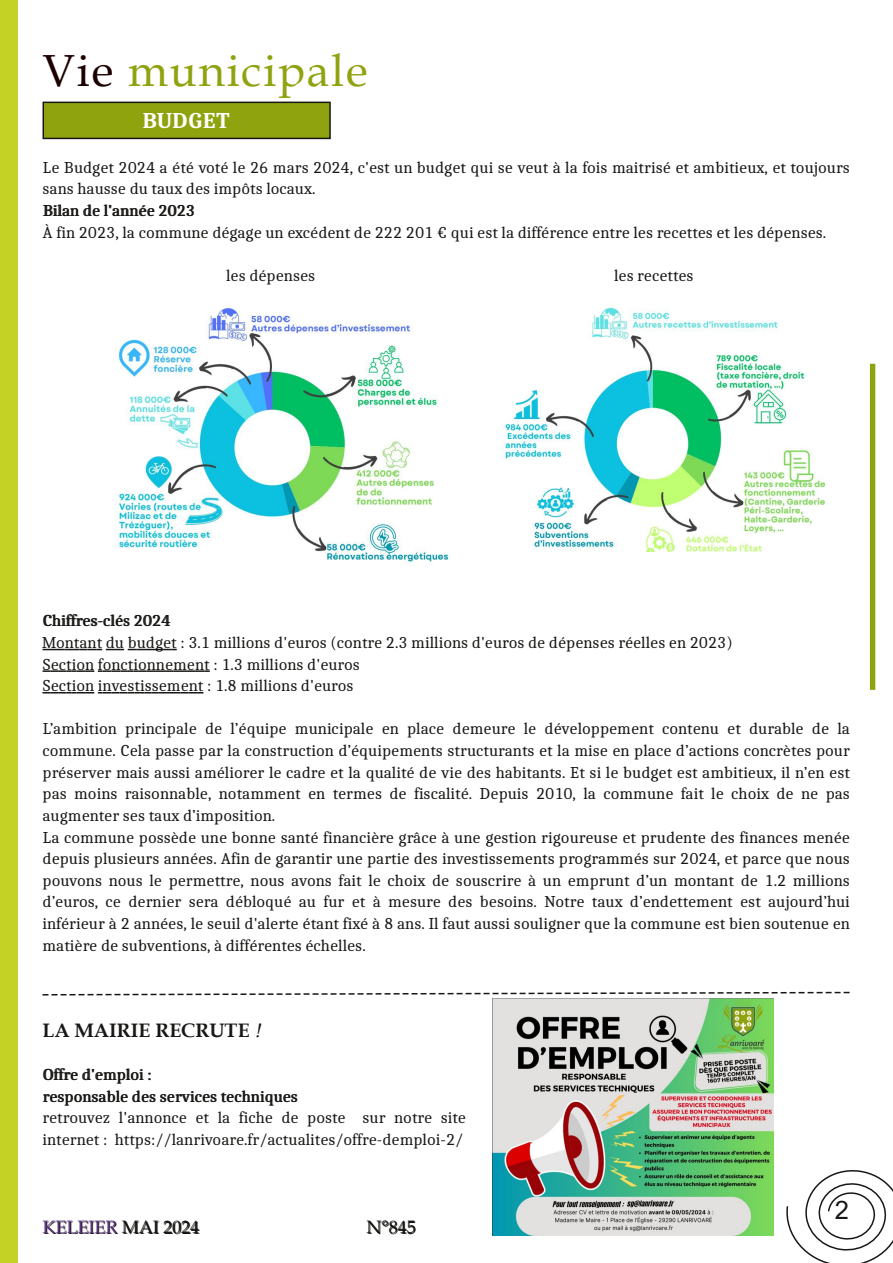
<style>
.page{position:relative;width:893px;height:1263px;background:#fff}
.page>*{position:absolute;margin:0;border:0;box-sizing:border-box;transform-origin:0 0}
.t1{font:45px "Book Antiqua";letter-spacing:.04em;color:#8fa30f}
.t2{font:25.5px "Arial";color:#181715}
.t3{font:700 22.5px "Caladea";color:#fff}
.t4{font:700 19.5px "Book Antiqua";color:#181715}
.t5{font:18px "Book Antiqua";color:#181715}
.t6{font:16.5px/21.6px "Caladea";color:#181715}
.s1{color:#1c0000}
.s2{font-family:"Bookman Old Style";font-weight:400;font-style:italic}
</style>
<div class="page">
<svg style="left:786px;top:1170px;width:107px;height:93px"></svg>
<div style="left:870px;top:364px;width:5px;height:326px;border:2px solid #8fa30f"></div>
<div style="left:0;top:0;width:17px;height:1263px;background:#c3d224"></div>
<svg style="left:43px;top:649px;width:134px;height:1px"></svg>
<svg style="left:43px;top:670px;width:167px;height:2px"></svg>
<svg style="left:43px;top:692px;width:160px;height:1px"></svg>
<div style="left:43px;top:102px;width:287px;height:36px;background:#8fa30f"></div>
<div style="left:43px;top:102px;width:288px;height:37px;border:2px solid #181715"></div>
<img style="left:492px;top:999px;width:281px;height:236px">
<svg style="left:42px;top:991px;width:808px;height:5px"></svg>
<img style="left:115px;top:306px;width:336px;height:257px">
<img style="left:503px;top:306px;width:323px;height:245px">
<h1 class="t1" style="left:43px;top:45px;width:327px"><span class="s1">Vie</span> municipale</h1>
<h3 class="t3" style="left:142px;top:107px;width:89px">BUDGET</h3>
<p class="t6" style="left:43px;top:156px;width:809px">Le Budget 2024 a été voté le 26 mars 2024, c'est un budget qui se veut à la fois maitrisé et ambitieux, et toujours sans hausse du taux des impôts locaux.<br>Bilan de l'année 2023<br>À fin 2023, la commune dégage un excédent de 222 201 € qui est la différence entre les recettes et les dépenses.</p>
<p class="t6" style="left:226px;top:264px;width:91px">les dépenses</p>
<p class="t6" style="left:614px;top:264px;width:81px">les recettes</p>
<p class="t6" style="left:43px;top:610px;width:692px">Chiffres-clés 2024<br>Montant du budget : 3.1 millions d'euros (contre 2.3 millions d'euros de dépenses réelles en 2023)<br>Section fonctionnement : 1.3 millions d'euros<br>Section investissement : 1.8 millions d'euros</p>
<p class="t6" style="left:43px;top:718px;width:809px">L’ambition principale de l’équipe municipale en place demeure le développement contenu et durable de la commune. Cela passe par la construction d’équipements structurants et la mise en place d’actions concrètes pour préserver mais aussi améliorer le cadre et la qualité de vie des habitants. Et si le budget est ambitieux, il n’en est pas moins raisonnable, notamment en termes de fiscalité. Depuis 2010, la commune fait le choix de ne pas augmenter ses taux d’imposition.<br>La commune possède une bonne santé financière grâce à une gestion rigoureuse et prudente des finances menée depuis plusieurs années. Afin de garantir une partie des investissements programmés sur 2024, et parce que nous pouvons nous le permettre, nous avons fait le choix de souscrire à un emprunt d’un montant de 1.2 millions d’euros, ce dernier sera débloqué au fur et à mesure des besoins. Notre taux d’endettement est aujourd’hui inférieur à 2 années, le seuil d'alerte étant fixé à 8 ans. Il faut aussi souligner que la commune est bien soutenue en matière de subventions, à différentes échelles.</p>
<p class="t4" style="left:43px;top:1019px;width:220px">LA MAIRIE RECRUTE <span class="s2">!</span></p>
<p class="t6" style="left:43px;top:1063px;width:425px">Offre d'emploi :<br>responsable des services techniques<br>retrouvez l'annonce et la fiche de poste sur notre site internet : https://lanrivoare.fr/actualites/offre-demploi-2/</p>
<p class="t5" style="left:43px;top:1217px;width:158px">KELEIER MAI 2024</p>
<p class="t5" style="left:367px;top:1217px;width:51px">N°845</p>
<h2 class="t2" style="left:835px;top:1195px;width:16px">2</h2>
</div>
